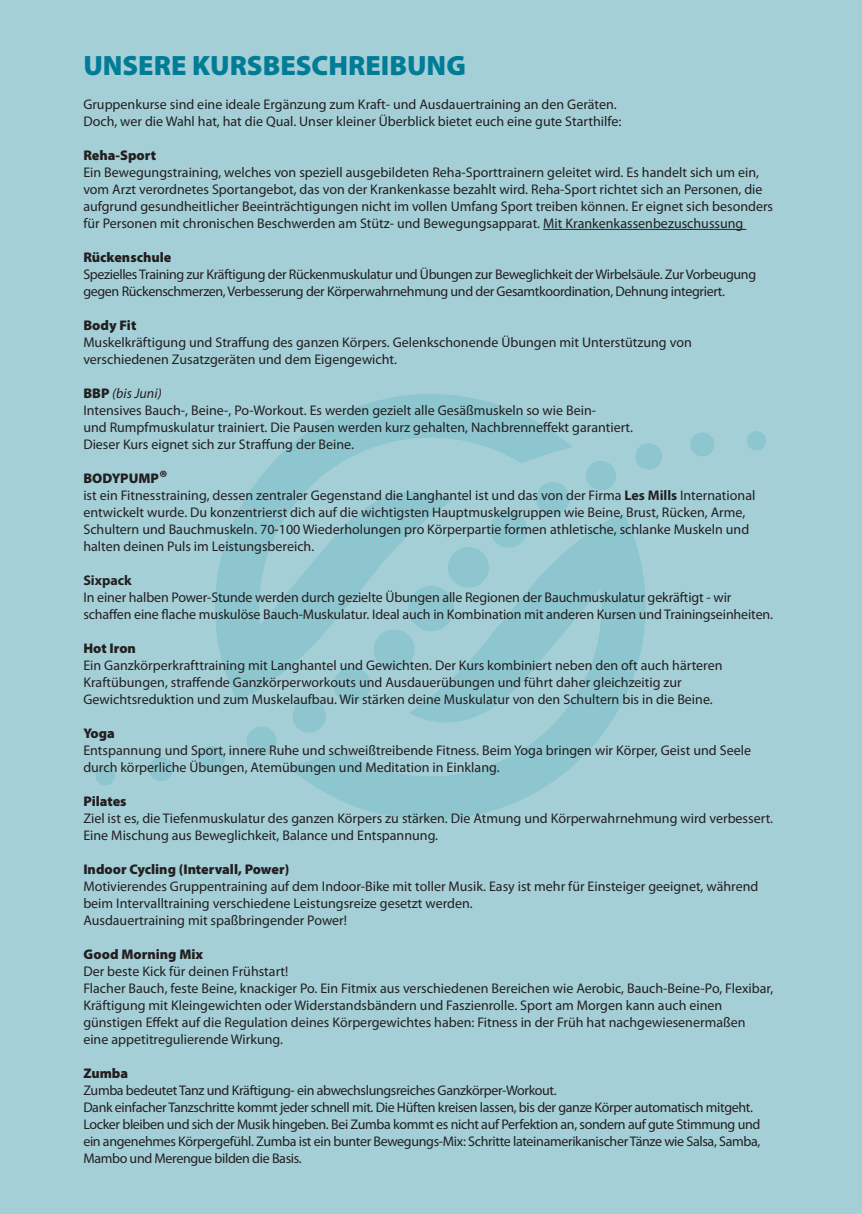
<style>
.page{position:relative;width:862px;height:1214px;background:#fff}
.page>*{position:absolute;margin:0;border:0;box-sizing:border-box;transform-origin:0 0}
.t1{font:900 28px "Myriad Pro";color:#007c97}
.t2{font:14px/17px "Myriad Pro";color:#231f20}
.t3{font:14px/17px "Myriad Pro";letter-spacing:-.025em;color:#231f20}
.t4{font:900 14px "Myriad Pro";color:#231f20}
.t5{font:700 14px "Myriad Pro";color:#231f20}
.s1{font-weight:900}
.s2{font-style:italic}
.s3{font-weight:900;font-size:18px}
.s4{font-weight:700}
</style>
<div class="page">
<div style="left:0;top:0;width:862px;height:1213px;background:#a4cfd7"></div>
<div style="left:93px;top:392px;width:675px;height:430px;background:#231f20;opacity:.16"></div>
<hr style="left:543px;top:229px;width:203px;height:1px;background:#231f20">
<h1 class="t1" style="left:83px;top:47px;width:384px">UNSERE KURSBESCHREIBUNG</h1>
<p class="t2" style="left:83px;top:95px;width:539px">Gruppenkurse sind eine ideale Ergänzung zum Kraft- und Ausdauertraining an den Geräten.<br>Doch, wer die Wahl hat, hat die Qual. Unser kleiner Überblick bietet euch eine gute Starthilfe:</p>
<p class="t4" style="left:83px;top:146px;width:74px">Reha-Sport</p>
<p class="t2" style="left:83px;top:163px;width:691px">Ein Bewegungstraining, welches von speziell ausgebildeten Reha-Sporttrainern geleitet wird. Es handelt sich um ein, vom Arzt verordnetes Sportangebot, das von der Krankenkasse bezahlt wird. Reha-Sport richtet sich an Personen, die aufgrund gesundheitlicher Beeinträchtigungen nicht im vollen Umfang Sport treiben können. Er eignet sich besonders für Personen mit chronischen Beschwerden am Stütz- und Bewegungsapparat. Mit Krankenkassenbezuschussung</p>
<p class="t4" style="left:83px;top:248px;width:90px">Rückenschule</p>
<p class="t3" style="left:83px;top:265px;width:674px">Spezielles Training zur Kräftigung der Rückenmuskulatur und Übungen zur Beweglichkeit der Wirbelsäule. Zur Vorbeugung gegen Rückenschmerzen, Verbesserung der Körperwahrnehmung und der Gesamtkoordination, Dehnung integriert.</p>
<p class="t4" style="left:83px;top:316px;width:55px">Body Fit</p>
<p class="t2" style="left:83px;top:333px;width:610px">Muskelkräftigung und Straffung des ganzen Körpers. Gelenkschonende Übungen mit Unterstützung von verschiedenen Zusatzgeräten und dem Eigengewicht.</p>
<p class="t2" style="left:83px;top:384px;width:551px"><span class="s1">BBP</span> <span class="s2">(bis Juni)<br></span>Intensives Bauch-, Beine-, Po-Workout. Es werden gezielt alle Gesäßmuskeln so wie Bein-<br>und Rumpfmuskulatur trainiert. Die Pausen werden kurz gehalten, Nachbrenneffekt garantiert.<br>Dieser Kurs eignet sich zur Straffung der Beine.</p>
<p class="t2" style="left:83px;top:469px;width:673px"><span class="s1">BODYPUMP</span><span class="s3">®<br></span>ist ein Fitnesstraining, dessen zentraler Gegenstand die Langhantel ist und das von der Firma <span class="s4">Les Mills</span> International entwickelt wurde. Du konzentrierst dich auf die wichtigsten Hauptmuskelgruppen wie Beine, Brust, Rücken, Arme, Schultern und Bauchmuskeln. 70-100 Wiederholungen pro Körperpartie formen athletische, schlanke Muskeln und halten deinen Puls im Leistungsbereich.</p>
<p class="t5" style="left:83px;top:571px;width:50px">Sixpack</p>
<p class="t2" style="left:83px;top:588px;width:691px">In einer halben Power-Stunde werden durch gezielte Übungen alle Regionen der Bauchmuskulatur gekräftigt - wir schaffen eine flache muskulöse Bauch-Muskulatur. Ideal auch in Kombination mit anderen Kursen und Trainingseinheiten.</p>
<p class="t4" style="left:83px;top:639px;width:54px">Hot Iron</p>
<p class="t2" style="left:83px;top:656px;width:640px">Ein Ganzkörperkrafttraining mit Langhantel und Gewichten. Der Kurs kombiniert neben den oft auch härteren<br>Kraftübungen, straffende Ganzkörperworkouts und Ausdauerübungen und führt daher gleichzeitig zur<br>Gewichtsreduktion und zum Muskelaufbau. Wir stärken deine Muskulatur von den Schultern bis in die Beine.</p>
<p class="t4" style="left:83px;top:724px;width:33px">Yoga</p>
<p class="t2" style="left:83px;top:741px;width:669px">Entspannung und Sport, innere Ruhe und schweißtreibende Fitness. Beim Yoga bringen wir Körper, Geist und Seele durch körperliche Übungen, Atemübungen und Meditation in Einklang.</p>
<p class="t4" style="left:83px;top:792px;width:45px">Pilates</p>
<p class="t2" style="left:83px;top:809px;width:691px">Ziel ist es, die Tiefenmuskulatur des ganzen Körpers zu stärken. Die Atmung und Körperwahrnehmung wird verbessert.<br>Eine Mischung aus Beweglichkeit, Balance und Entspannung.</p>
<p class="t4" style="left:83px;top:860px;width:207px">Indoor Cycling (Intervall, Power)</p>
<p class="t2" style="left:83px;top:877px;width:676px">Motivierendes Gruppentraining auf dem Indoor-Bike mit toller Musik. Easy ist mehr für Einsteiger geeignet, während beim Intervalltraining verschiedene Leistungsreize gesetzt werden.<br>Ausdauertraining mit spaßbringender Power!</p>
<p class="t4" style="left:83px;top:945px;width:121px">Good Morning Mix</p>
<p class="t2" style="left:83px;top:962px;width:691px">Der beste Kick für deinen Frühstart!<br>Flacher Bauch, feste Beine, knackiger Po. Ein Fitmix aus verschiedenen Bereichen wie Aerobic, Bauch-Beine-Po, Flexibar, Kräftigung mit Kleingewichten oder Widerstandsbändern und Faszienrolle. Sport am Morgen kann auch einen günstigen Effekt auf die Regulation deines Körpergewichtes haben: Fitness in der Früh hat nachgewiesenermaßen eine appetitregulierende Wirkung.</p>
<p class="t4" style="left:83px;top:1063px;width:46px">Zumba</p>
<p class="t3" style="left:83px;top:1081px;width:678px">Zumba bedeutet Tanz und Kräftigung- ein abwechslungsreiches Ganzkörper-Workout.<br>Dank einfacher Tanzschritte kommt jeder schnell mit. Die Hüften kreisen lassen, bis der ganze Körper automatisch mitgeht.<br>Locker bleiben und sich der Musik hingeben. Bei Zumba kommt es nicht auf Perfektion an, sondern auf gute Stimmung und ein angenehmes Körpergefühl. Zumba ist ein bunter Bewegungs-Mix: Schritte lateinamerikanischer Tänze wie Salsa, Samba, Mambo und Merengue bilden die Basis.</p>
</div>
